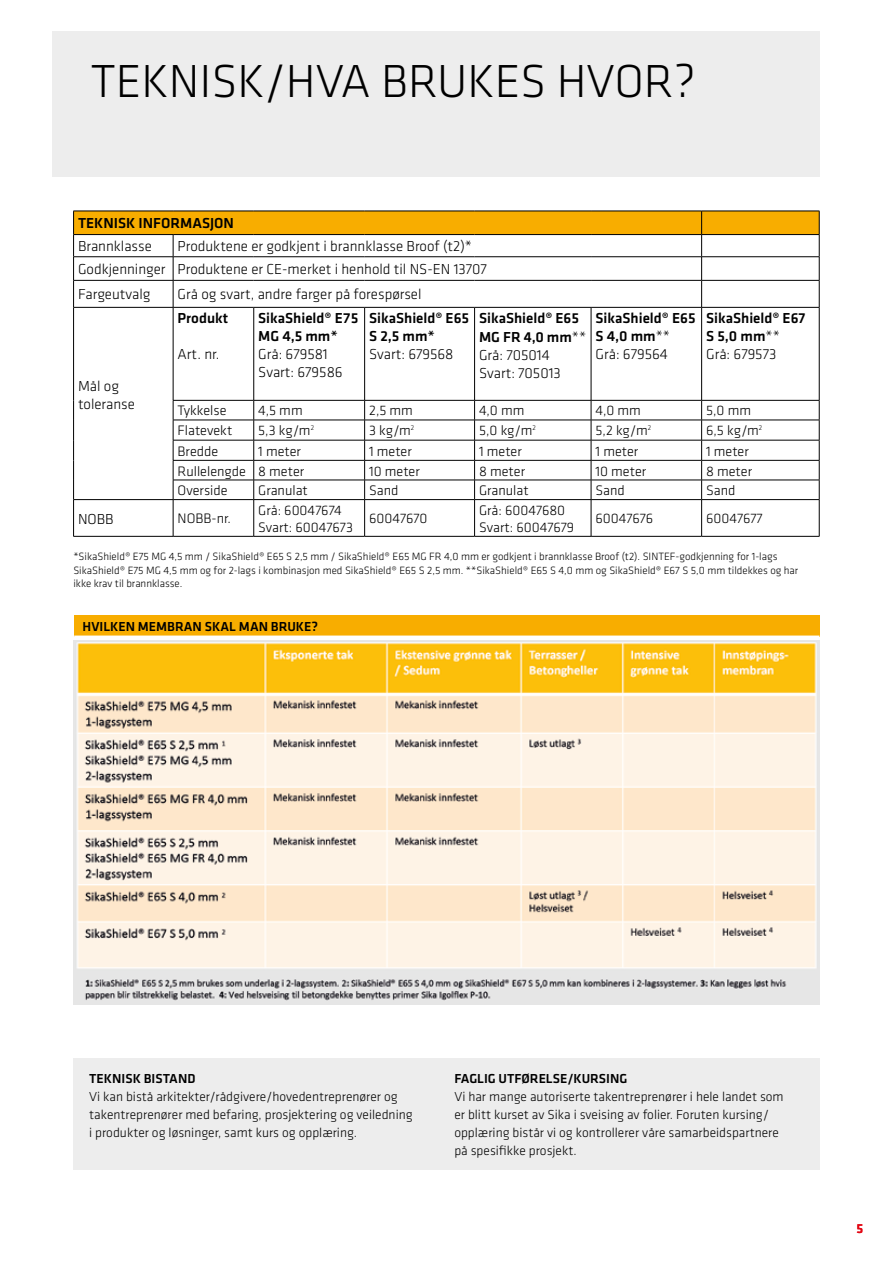
<style>
.page{position:relative;width:893px;height:1263px;background:#fff}
.page>*{position:absolute;margin:0;border:0;box-sizing:border-box;transform-origin:0 0}
.t1{font:300 48px "Klavika";color:#000}
.t2{font:300 15px/18.3px "Klavika";color:#000}
.t3{font:500 15px/18px "Klavika";color:#000}
.t4{font:300 14.25px/17.1px "Klavika";color:#000}
.t5{font:300 13.5px/18px "Klavika";color:#000}
.t6{font:500 13.5px "Klavika";color:#000}
.t7{font:500 13.5px "Klavika";color:#e30613}
.t8{font:300 10.95px/13.2px "Klavika";color:#000}
.s1{font-weight:500}
.s2{font-weight:300}
</style>
<div class="page">
<div style="left:73px;top:1058px;width:746px;height:111px;background:#ededed"></div>
<svg style="left:73px;top:211px;width:747px;height:96px"></svg>
<hr style="left:73px;top:307px;width:100px;height:1px;background:#000">
<hr style="left:73px;top:308px;width:1px;height:92px;background:#000">
<svg style="left:73px;top:400px;width:1px;height:99px"></svg>
<hr style="left:73px;top:499px;width:100px;height:1px;background:#000">
<hr style="left:73px;top:500px;width:1px;height:36px;background:#000">
<hr style="left:73px;top:536px;width:100px;height:1px;background:#000">
<hr style="left:173px;top:307px;width:81px;height:1px;background:#000">
<hr style="left:173px;top:308px;width:1px;height:92px;background:#000">
<hr style="left:254px;top:307px;width:111px;height:1px;background:#000">
<hr style="left:253px;top:308px;width:1px;height:92px;background:#000">
<hr style="left:365px;top:307px;width:110px;height:1px;background:#000">
<hr style="left:364px;top:308px;width:1px;height:92px;background:#000">
<hr style="left:475px;top:307px;width:116px;height:1px;background:#000">
<hr style="left:474px;top:308px;width:1px;height:92px;background:#000">
<hr style="left:591px;top:307px;width:111px;height:1px;background:#000">
<hr style="left:591px;top:308px;width:1px;height:92px;background:#000">
<hr style="left:702px;top:307px;width:117px;height:1px;background:#000">
<hr style="left:701px;top:308px;width:1px;height:92px;background:#000">
<hr style="left:819px;top:308px;width:1px;height:92px;background:#000">
<hr style="left:173px;top:400px;width:81px;height:1px;background:#000">
<hr style="left:254px;top:400px;width:111px;height:1px;background:#000">
<hr style="left:365px;top:400px;width:110px;height:1px;background:#000">
<hr style="left:475px;top:400px;width:116px;height:1px;background:#000">
<hr style="left:591px;top:400px;width:111px;height:1px;background:#000">
<hr style="left:702px;top:400px;width:117px;height:1px;background:#000">
<hr style="left:173px;top:420px;width:81px;height:1px;background:#000">
<hr style="left:254px;top:420px;width:111px;height:1px;background:#000">
<hr style="left:365px;top:420px;width:110px;height:1px;background:#000">
<hr style="left:475px;top:420px;width:116px;height:1px;background:#000">
<hr style="left:591px;top:420px;width:111px;height:1px;background:#000">
<hr style="left:702px;top:420px;width:117px;height:1px;background:#000">
<hr style="left:173px;top:440px;width:81px;height:1px;background:#000">
<hr style="left:254px;top:440px;width:111px;height:1px;background:#000">
<hr style="left:365px;top:440px;width:110px;height:1px;background:#000">
<hr style="left:475px;top:440px;width:116px;height:1px;background:#000">
<hr style="left:591px;top:440px;width:111px;height:1px;background:#000">
<hr style="left:702px;top:440px;width:117px;height:1px;background:#000">
<hr style="left:173px;top:460px;width:81px;height:1px;background:#000">
<hr style="left:254px;top:460px;width:111px;height:1px;background:#000">
<hr style="left:365px;top:460px;width:110px;height:1px;background:#000">
<hr style="left:475px;top:460px;width:116px;height:1px;background:#000">
<hr style="left:591px;top:460px;width:111px;height:1px;background:#000">
<hr style="left:702px;top:460px;width:117px;height:1px;background:#000">
<hr style="left:173px;top:480px;width:81px;height:1px;background:#000">
<svg style="left:173px;top:401px;width:1px;height:98px"></svg>
<hr style="left:254px;top:480px;width:111px;height:1px;background:#000">
<svg style="left:253px;top:401px;width:1px;height:98px"></svg>
<hr style="left:365px;top:480px;width:110px;height:1px;background:#000">
<svg style="left:364px;top:401px;width:1px;height:98px"></svg>
<hr style="left:475px;top:480px;width:116px;height:1px;background:#000">
<svg style="left:474px;top:401px;width:1px;height:98px"></svg>
<hr style="left:591px;top:480px;width:111px;height:1px;background:#000">
<svg style="left:591px;top:401px;width:1px;height:98px"></svg>
<hr style="left:702px;top:480px;width:117px;height:1px;background:#000">
<svg style="left:701px;top:401px;width:1px;height:98px"></svg>
<svg style="left:819px;top:401px;width:1px;height:98px"></svg>
<hr style="left:173px;top:499px;width:81px;height:1px;background:#000">
<hr style="left:173px;top:500px;width:1px;height:36px;background:#000">
<hr style="left:254px;top:499px;width:111px;height:1px;background:#000">
<hr style="left:253px;top:500px;width:1px;height:36px;background:#000">
<hr style="left:365px;top:499px;width:110px;height:1px;background:#000">
<hr style="left:364px;top:500px;width:1px;height:36px;background:#000">
<hr style="left:475px;top:499px;width:116px;height:1px;background:#000">
<hr style="left:474px;top:500px;width:1px;height:36px;background:#000">
<hr style="left:591px;top:499px;width:111px;height:1px;background:#000">
<hr style="left:591px;top:500px;width:1px;height:36px;background:#000">
<hr style="left:702px;top:499px;width:117px;height:1px;background:#000">
<hr style="left:701px;top:500px;width:1px;height:36px;background:#000">
<hr style="left:819px;top:500px;width:1px;height:36px;background:#000">
<hr style="left:173px;top:536px;width:81px;height:1px;background:#000">
<hr style="left:254px;top:536px;width:111px;height:1px;background:#000">
<hr style="left:365px;top:536px;width:110px;height:1px;background:#000">
<hr style="left:475px;top:536px;width:116px;height:1px;background:#000">
<hr style="left:591px;top:536px;width:111px;height:1px;background:#000">
<hr style="left:702px;top:536px;width:117px;height:1px;background:#000">
<div style="left:74px;top:616px;width:745px;height:21px;background:#f8ad00"></div>
<hr style="left:74px;top:635px;width:745px;height:3px;background:#fff">
<img style="left:74px;top:640px;width:746px;height:365px">
<div style="left:52px;top:31px;width:767px;height:146px;background:#ededed"></div>
<h1 class="t1" style="left:91px;top:52px;width:606px">TEKNISK/HVA BRUKES HVOR?</h1>
<p class="t3" style="left:78px;top:214px;width:158px">TEKNISK INFORMASJON</p>
<p class="t2" style="left:78px;top:237px;width:75px">Brannklasse</p>
<p class="t2" style="left:78px;top:235px;width:410px;line-height:23px;text-indent:100px">Produktene er godkjent i brannklasse Broof (t2)*<br>Godkjenninger Produktene er CE-merket i henhold til NS-EN 13707</p>
<p class="t2" style="left:78px;top:285px;width:74px">Fargeutvalg</p>
<p class="t2" style="left:178px;top:285px;width:245px">Grå og svart, andre farger på forespørsel</p>
<p class="t2" style="left:78px;top:377px;width:58px">Mål og toleranse</p>
<p class="t3" style="left:178px;top:309px;width:52px">Produkt</p>
<p class="t2" style="left:178px;top:345px;width:43px">Art. nr.</p>
<p class="t3" style="left:258px;top:309px;width:102px">SikaShield® E75<br>MG 4,5 mm*</p>
<p class="t2" style="left:258px;top:345px;width:86px">Grå: 679581<br>Svart: 679586</p>
<p class="t3" style="left:369px;top:309px;width:102px">SikaShield® E65<br>S 2,5 mm*</p>
<p class="t2" style="left:369px;top:345px;width:86px">Svart: 679568</p>
<p class="t2" style="left:479px;top:309px;width:109px"><span class="s1">SikaShield® E65<br>MG FR 4,0 mm</span>**<br>Grå: 705014<br>Svart: 705013</p>
<p class="t3" style="left:595px;top:309px;width:101px">SikaShield® E65<br>S 4,0 mm<span class="s2">**<br>Grå: 679564</span></p>
<p class="t3" style="left:706px;top:309px;width:101px">SikaShield® E67<br>S 5,0 mm<span class="s2">**<br>Grå: 679573</span></p>
<p class="t4" style="left:178px;top:402px;width:50px">Tykkelse</p>
<p class="t4" style="left:258px;top:402px;width:46px">4,5 mm</p>
<p class="t4" style="left:369px;top:402px;width:45px">2,5 mm</p>
<p class="t4" style="left:479px;top:402px;width:47px">4,0 mm</p>
<p class="t4" style="left:595px;top:402px;width:47px">4,0 mm</p>
<p class="t4" style="left:706px;top:402px;width:46px">5,0 mm</p>
<p class="t4" style="left:178px;top:422px;width:56px">Flatevekt</p>
<p class="t4" style="left:258px;top:422px;width:57px">5,3 kg/m<sup>2</sup></p>
<p class="t4" style="left:369px;top:422px;width:47px">3 kg/m<sup>2</sup></p>
<p class="t4" style="left:479px;top:422px;width:58px">5,0 kg/m<sup>2</sup></p>
<p class="t4" style="left:595px;top:422px;width:57px">5,2 kg/m<sup>2</sup></p>
<p class="t4" style="left:706px;top:422px;width:58px">6,5 kg/m<sup>2</sup></p>
<p class="t4" style="left:178px;top:442px;width:42px">Bredde</p>
<p class="t4" style="left:258px;top:442px;width:44px">1 meter</p>
<p class="t4" style="left:369px;top:442px;width:44px">1 meter</p>
<p class="t4" style="left:479px;top:442px;width:44px">1 meter</p>
<p class="t4" style="left:595px;top:442px;width:44px">1 meter</p>
<p class="t4" style="left:706px;top:442px;width:44px">1 meter</p>
<p class="t4" style="left:178px;top:462px;width:128px">Rullelengde 8 meter</p>
<p class="t4" style="left:369px;top:462px;width:52px">10 meter</p>
<p class="t4" style="left:479px;top:462px;width:48px">8 meter</p>
<p class="t4" style="left:595px;top:462px;width:52px">10 meter</p>
<p class="t4" style="left:706px;top:462px;width:48px">8 meter</p>
<p class="t4" style="left:178px;top:482px;width:51px">Overside</p>
<p class="t4" style="left:258px;top:482px;width:51px">Granulat</p>
<p class="t4" style="left:369px;top:482px;width:31px">Sand</p>
<p class="t4" style="left:479px;top:482px;width:51px">Granulat</p>
<p class="t4" style="left:595px;top:482px;width:31px">Sand</p>
<p class="t4" style="left:706px;top:482px;width:31px">Sand</p>
<p class="t2" style="left:78px;top:509px;width:37px">NOBB</p>
<p class="t4" style="left:178px;top:510px;width:55px">NOBB-nr.</p>
<p class="t4" style="left:258px;top:501px;width:96px">Grå: 60047674<br>Svart: 60047673</p>
<p class="t4" style="left:369px;top:510px;width:60px">60047670</p>
<p class="t4" style="left:479px;top:501px;width:97px">Grå: 60047680<br>Svart: 60047679</p>
<p class="t4" style="left:595px;top:510px;width:59px">60047676</p>
<p class="t4" style="left:706px;top:510px;width:58px">60047677</p>
<p class="t8" style="left:73px;top:550px;width:726px">*SikaShield® E75 MG 4,5 mm / SikaShield® E65 S 2,5 mm / SikaShield® E65 MG FR 4,0 mm er godkjent i brannklasse Broof (t2). SINTEF-godkjenning for 1-lags<br>SikaShield® E75 MG 4,5 mm og for 2-lags i kombinasjon med SikaShield® E65 S 2,5 mm. **SikaShield® E65 S 4,0 mm og SikaShield® E67 S 5,0 mm tildekkes og har ikke krav til brannklasse.</p>
<p class="t6" style="left:83px;top:617px;width:237px">HVILKEN MEMBRAN SKAL MAN BRUKE?</p>
<p class="t6" style="left:89px;top:1069px;width:108px">TEKNISK BISTAND</p>
<p class="t5" style="left:89px;top:1087px;width:325px">Vi kan bistå arkitekter/rådgivere/hovedentreprenører og takentreprenører med befaring, prosjektering og veiledning i produkter og løsninger, samt kurs og opplæring.</p>
<p class="t6" style="left:454px;top:1069px;width:175px">FAGLIG UTFØRELSE/KURSING</p>
<p class="t5" style="left:454px;top:1087px;width:331px">Vi har mange autoriserte takentreprenører i hele landet som er blitt kurset av Sika i sveising av folier. Foruten kursing/ opplæring bistår vi og kontrollerer våre samarbeidspartnere på spesifikke prosjekt.</p>
<p class="t7" style="left:856px;top:1219px;width:8px">5</p>
</div>
